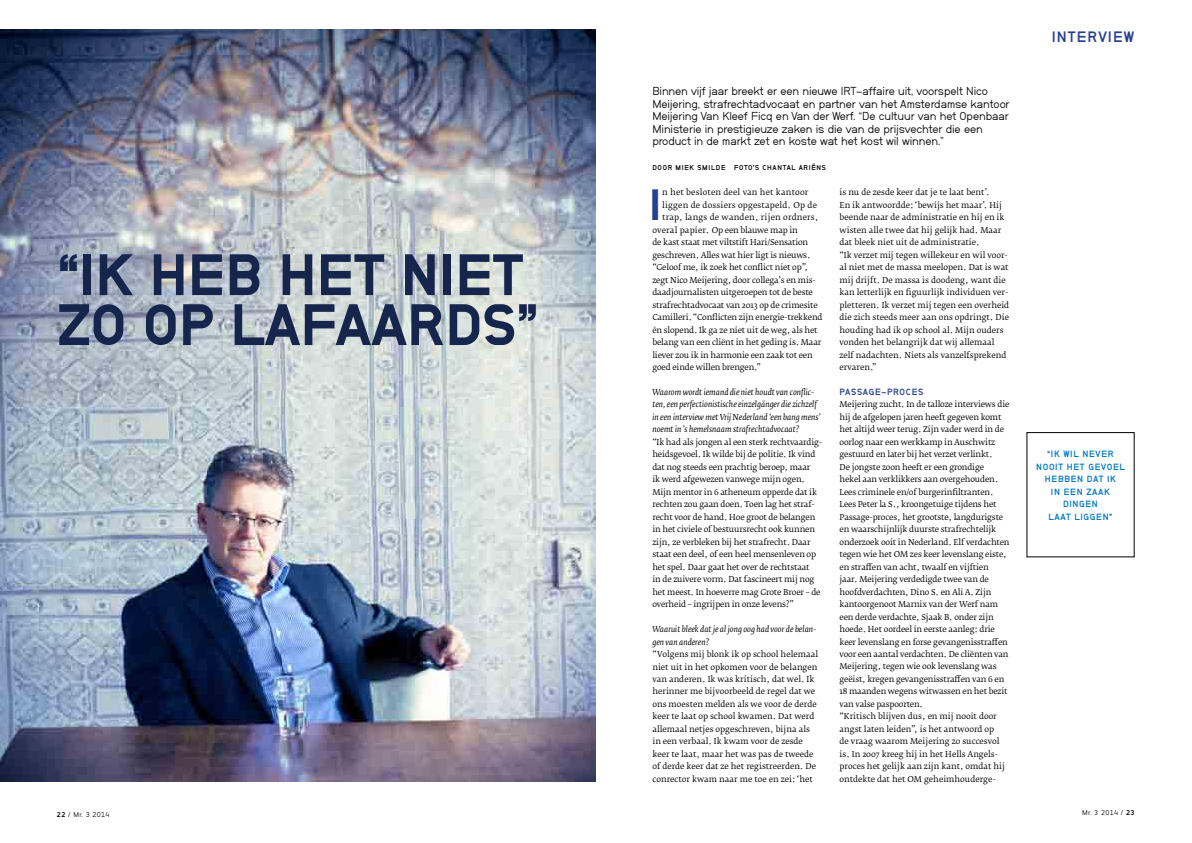
<style>
.page{position:relative;width:1192px;height:843px;background:#fff}
.page>*{position:absolute;margin:0;border:0;box-sizing:border-box;transform-origin:0 0}
.t1{font:57.9px/49.9px "Neubau Grotesk Sch";color:#16254c}
.t2{font:43.5px "Neubau Grotesk Sch";color:#25408f}
.t3{font:15px "Neubau Grotesk Fet";letter-spacing:.07em;color:#25408f}
.t4{font:11.5px/12.5px "Neubau Grotesk Nor";letter-spacing:-.01em;color:#000}
.t5{font:9px/12.5px "Neubau Grotesk Fet";letter-spacing:.07em;color:#0077c1;text-align:center}
.t6{font:9px "Neubau Grotesk Fet";letter-spacing:.07em;color:#25408f}
.t7{font:8px/12.5px "Fedra Serif B Std";letter-spacing:-.02em;color:#000}
.t8{font:8px/12.5px "Fedra Serif B Std";color:#000}
.t9{font:italic 8px/12.5px "Fedra Serif B Std";color:#000}
.t10{font:8px "Fedra Serif B Std";letter-spacing:.02em;color:#000}
.t11{font:7px "Neubau Grotesk Fet";letter-spacing:.095em;color:#000}
.t12{font:7px "Neubau Grotesk Nor";letter-spacing:.05em;color:#000}
.s1{font-family:"Neubau Grotesk Fet"}
</style>
<div class="page">
<img style="left:0;top:30px;width:596px;height:751px">
<h1 class="t1" style="left:57px;top:246px;width:483px">“IK HEB HET NIET<br>ZO OP LAFAARDS”</h1>
<p class="t4" style="left:652px;top:85px;width:359px">Binnen vijf jaar breekt er een nieuwe IRT-affaire uit, voorspelt Nico Meijering, strafrechtadvocaat en partner van het Amsterdamse kantoor Meijering Van Kleef Ficq en Van der Werf. “De cultuur van het Openbaar Ministerie in prestigieuze zaken is die van de prijsvechter die een product in de markt zet en koste wat het kost wil winnen.”</p>
<p class="t11" style="left:652px;top:163px;width:175px">DOOR MIEK SM ILDE FOTO’S CHANTAL ARIËNS</p>
<h2 class="t2" style="left:649px;top:176px;width:14px">I</h2>
<p class="t10" style="left:662px;top:188px;width:148px">n het besloten deel van het kantoor</p>
<p class="t10" style="left:662px;top:200px;width:156px">liggen de dossiers opgestapeld. Op de</p>
<p class="t10" style="left:662px;top:213px;width:158px">trap, langs de wanden, rijen ordners,</p>
<p class="t7" style="left:652px;top:224px;width:147px">overal papier. Op een blauwe map in</p>
<p class="t7" style="left:652px;top:236px;width:157px">de kast staat met viltstift Hari/Sensation</p>
<p class="t7" style="left:652px;top:249px;width:160px">geschreven. Alles wat hier ligt is nieuws.</p>
<p class="t7" style="left:652px;top:261px;width:157px">“Geloof me, ik zoek het conflict niet op”,</p>
<p class="t7" style="left:652px;top:273px;width:165px">zegt Nico Meijering, door collega’s en mis-</p>
<p class="t7" style="left:652px;top:286px;width:162px">daadjournalisten uitgeroepen tot de beste</p>
<p class="t7" style="left:652px;top:298px;width:167px">strafrechtadvocaat van 2013 op de crimesite</p>
<p class="t7" style="left:652px;top:311px;width:172px">Camilleri. “Conflicten zijn energie-trekkend</p>
<p class="t7" style="left:652px;top:323px;width:167px">én slopend. Ik ga ze niet uit de weg, als het</p>
<p class="t7" style="left:652px;top:336px;width:170px">belang van een cliënt in het geding is. Maar</p>
<p class="t7" style="left:652px;top:348px;width:162px">liever zou ik in harmonie een zaak tot een</p>
<p class="t7" style="left:652px;top:361px;width:110px">goed einde willen brengen.”</p>
<p class="t9" style="left:652px;top:386px;width:170px">Waarom wordt iemand die niet houdt van conflic&shy;ten, een perfectionistische einzelgänger die zichzelf in een interview met Vrij Nederland ‘een bang mens’ noemt in ’s hemelsnaam strafrechtadvocaat?</p>
<p class="t7" style="left:652px;top:436px;width:171px">“Ik had als jongen al een sterk rechtvaardig&shy;heidsgevoel. Ik wilde bij de politie. Ik vind dat nog steeds een prachtig beroep, maar<br>ik werd afgewezen vanwege mijn ogen.<br>Mijn mentor in 6 atheneum opperde dat ik rechten zou gaan doen. Toen lag het straf&shy;recht voor de hand. Hoe groot de belangen in het civiele of bestuursrecht ook kunnen zijn, ze verbleken bij het strafrecht. Daar staat een deel, of een heel mensenleven op het spel. Daar gaat het over de rechtstaat<br>in de zuivere vorm. Dat fascineert mij nog het meest. In hoeverre mag Grote Broer – de overheid – ingrijpen in onze levens?”</p>
<p class="t9" style="left:652px;top:623px;width:165px">Waaruit bleek dat je al jong oog had voor de belan&shy;gen van anderen?</p>
<p class="t8" style="left:652px;top:648px;width:167px">“Volgens mij blonk ik op school helemaal niet uit in het opkomen voor de belangen van anderen. Ik was kritisch, dat wel. Ik herinner me bijvoorbeeld de regel dat we ons moesten melden als we voor de derde keer te laat op school kwamen. Dat werd allemaal netjes opgeschreven, bijna als in een verbaal. Ik kwam voor de zesde keer te laat, maar het was pas de tweede of derde keer dat ze het registreerden. De conrector kwam naar me toe en zei: ‘het</p>
<p class="t8" style="left:839px;top:186px;width:171px">is nu de zesde keer dat je te laat bent’.<br>En ik antwoordde: ‘bewijs het maar’. Hij beende naar de administratie en hij en ik wisten alle twee dat hij gelijk had. Maar dat bleek niet uit de administratie.<br>“Ik verzet mij tegen willekeur en wil voor&shy;al niet met de massa meelopen. Dat is wat mij drijft. De massa is doodeng, want die kan letterlijk en figuurlijk individuen ver&shy;pletteren. Ik verzet mij tegen een overheid die zich steeds meer aan ons opdringt. Die houding had ik op school al. Mijn ouders vonden het belangrijk dat wij allemaal zelf nadachten. Niets als vanzelfsprekend ervaren.”</p>
<p class="t6" style="left:839px;top:386px;width:85px">PASSAGE-PROCES</p>
<p class="t7" style="left:839px;top:398px;width:172px">Meijering zucht. In de talloze interviews die hij de afgelopen jaren heeft gegeven komt het altijd weer terug. Zijn vader werd in de oorlog naar een werkkamp in Auschwitz gestuurd en later bij het verzet verlinkt.<br>De jongste zoon heeft er een grondige<br>hekel aan verklikkers aan overgehouden.<br>Lees criminele en/of burgerinfiltranten.<br>Lees Peter la S., kroongetuige tijdens het Passage-proces, het grootste, langdurigste en waarschijnlijk duurste strafrechtelijk onderzoek ooit in Nederland. Elf verdachten tegen wie het OM zes keer levenslang eiste, en straffen van acht, twaalf en vijftien<br>jaar. Meijering verdedigde twee van de hoofdverdachten, Dino S. en Ali A. Zijn kantoorgenoot Marnix van der Werf nam een derde verdachte, Sjaak B. onder zijn hoede. Het oordeel in eerste aanleg: drie keer levenslang en forse gevangenisstraffen voor een aantal verdachten. De cliënten van Meijering, tegen wie ook levenslang was geëist, kregen gevangenisstraffen van 6 en 18 maanden wegens witwassen en het bezit van valse paspoorten.<br>“Kritisch blijven dus, en mij nooit door angst laten leiden”, is het antwoord op<br>de vraag waarom Meijering zo succesvol is. In 2007 kreeg hij in het Hells Angels&shy;proces het gelijk aan zijn kant, omdat hij ontdekte dat het OM geheimhouderge-</p>
<h3 class="t3" style="left:1051px;top:27px;width:84px">INTERVIEW</h3>
<p class="t5" style="left:1036px;top:447px;width:90px">“IK WIL NEVER<br>NOOIT HET GEVOEL<br>HEBBEN DAT IK<br>IN EEN ZAAK<br>DINGEN<br>LAAT LIGGEN”</p>
<p class="t12" style="left:57px;top:810px;width:54px"><span class="s1">22</span> / Mr. 3 2014</p>
<p class="t12" style="left:1082px;top:808px;width:54px">Mr. 3 2014 / <span class="s1">23</span></p>
</div>
